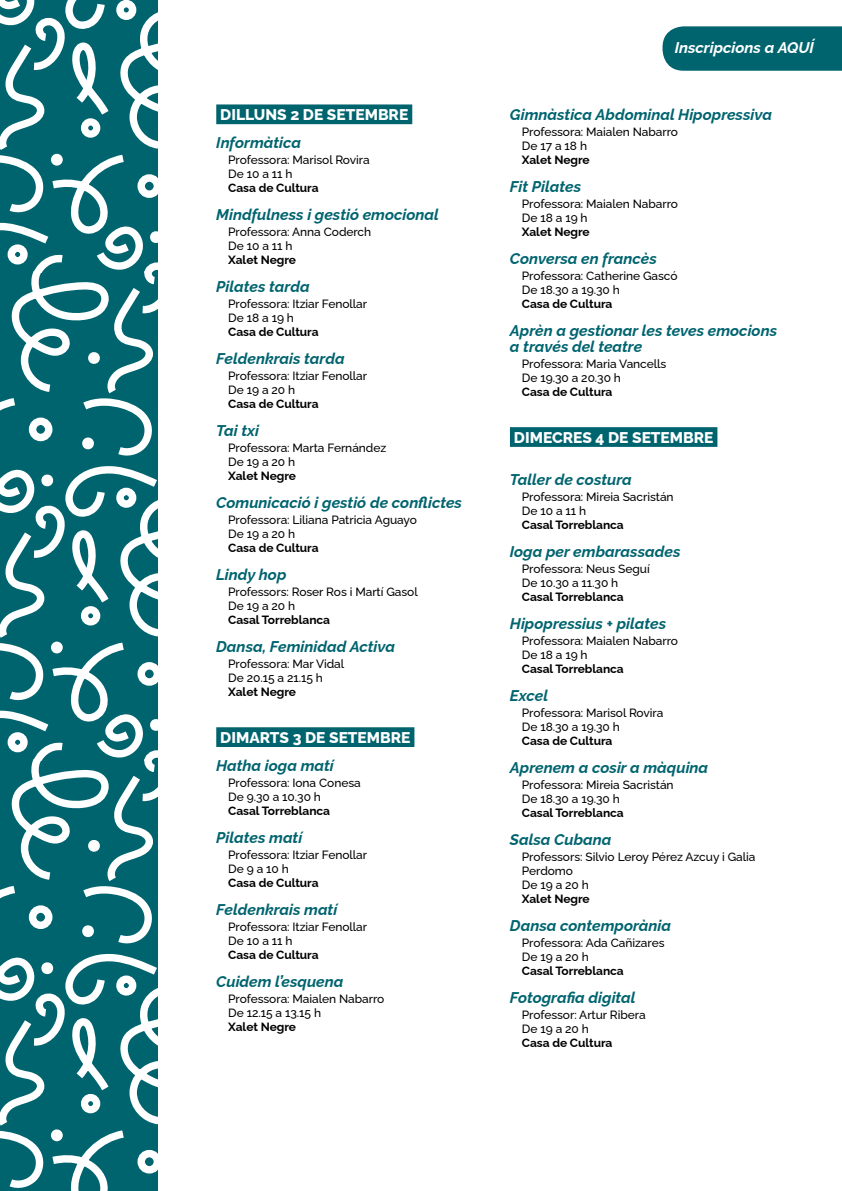
<style>
.page{position:relative;width:842px;height:1191px;background:#fff}
.page>*{position:absolute;margin:0;border:0;box-sizing:border-box;transform-origin:0 0}
.t1{font:italic 700 15.5px/16px "Raleway";color:#00646f}
.t2{font:800 15.5px "Raleway";color:#fff}
.t3{font:italic 700 15.5px "Raleway";color:#fff}
.t4{font:500 12px/14px "Raleway";letter-spacing:-.005em;color:#000}
.t5{font:700 12px "Raleway";letter-spacing:-.005em;color:#000}
</style>
<div class="page">
<svg style="left:0;top:0;width:158px;height:1191px"></svg>
<div style="left:216px;top:104px;width:196px;height:20px;background:#00646f"></div>
<div style="left:216px;top:727px;width:198px;height:20px;background:#00646f"></div>
<div style="left:510px;top:427px;width:207px;height:20px;background:#00646f"></div>
<svg style="left:662px;top:26px;width:180px;height:45px"></svg>
<p class="t2" style="left:220px;top:102px;width:190px">DILLUNS 2 DE SETEMBRE</p>
<p class="t1" style="left:216px;top:133px;width:87px">Informàtica</p>
<p class="t4" style="left:228px;top:152px;width:143px">Professora: Marisol Rovira<br>De 10 a 11 h</p>
<p class="t5" style="left:228px;top:178px;width:92px">Casa de Cultura</p>
<p class="t1" style="left:216px;top:205px;width:224px">Mindfulness i gestió emocional</p>
<p class="t4" style="left:228px;top:224px;width:145px">Professora: Anna Coderch<br>De 10 a 11 h</p>
<p class="t5" style="left:228px;top:250px;width:69px">Xalet Negre</p>
<p class="t1" style="left:216px;top:277px;width:95px">Pilates tarda</p>
<p class="t4" style="left:228px;top:296px;width:140px">Professora: Itziar Fenollar<br>De 18 a 19 h</p>
<p class="t5" style="left:228px;top:322px;width:92px">Casa de Cultura</p>
<p class="t1" style="left:216px;top:349px;width:130px">Feldenkrais tarda</p>
<p class="t4" style="left:228px;top:368px;width:140px">Professora: Itziar Fenollar<br>De 19 a 20 h</p>
<p class="t5" style="left:228px;top:394px;width:92px">Casa de Cultura</p>
<p class="t1" style="left:216px;top:421px;width:44px">Tai txi</p>
<p class="t4" style="left:228px;top:440px;width:159px">Professora: Marta Fernández<br>De 19 a 20 h</p>
<p class="t5" style="left:228px;top:466px;width:69px">Xalet Negre</p>
<p class="t1" style="left:216px;top:493px;width:247px">Comunicació i gestió de conflictes</p>
<p class="t4" style="left:228px;top:512px;width:190px">Professora: Liliana Patricia Aguayo<br>De 19 a 20 h</p>
<p class="t5" style="left:228px;top:538px;width:92px">Casa de Cultura</p>
<p class="t1" style="left:216px;top:565px;width:72px">Lindy hop</p>
<p class="t4" style="left:228px;top:584px;width:191px">Professors: Roser Ros i Martí Gasol<br>De 19 a 20 h</p>
<p class="t5" style="left:228px;top:610px;width:103px">Casal Torreblanca</p>
<p class="t1" style="left:216px;top:637px;width:180px">Dansa, Feminidad Activa</p>
<p class="t4" style="left:228px;top:656px;width:118px">Professora: Mar Vidal<br>De 20.15 a 21.15 h</p>
<p class="t5" style="left:228px;top:682px;width:69px">Xalet Negre</p>
<p class="t2" style="left:220px;top:725px;width:192px">DIMARTS 3 DE SETEMBRE</p>
<p class="t1" style="left:216px;top:756px;width:119px">Hatha ioga matí</p>
<p class="t4" style="left:228px;top:774px;width:134px">Professora: Iona Conesa<br>De 9.30 a 10.30 h</p>
<p class="t5" style="left:228px;top:801px;width:103px">Casal Torreblanca</p>
<p class="t1" style="left:216px;top:828px;width:88px">Pilates matí</p>
<p class="t4" style="left:228px;top:846px;width:140px">Professora: Itziar Fenollar<br>De 9 a 10 h</p>
<p class="t5" style="left:228px;top:873px;width:92px">Casa de Cultura</p>
<p class="t1" style="left:216px;top:900px;width:123px">Feldenkrais matí</p>
<p class="t4" style="left:228px;top:918px;width:140px">Professora: Itziar Fenollar<br>De 10 a 11 h</p>
<p class="t5" style="left:228px;top:945px;width:92px">Casa de Cultura</p>
<p class="t1" style="left:216px;top:972px;width:129px">Cuidem l’esquena</p>
<p class="t4" style="left:228px;top:990px;width:158px">Professora: Maialen Nabarro<br>De 12.15 a 13.15 h</p>
<p class="t5" style="left:228px;top:1017px;width:69px">Xalet Negre</p>
<p class="t3" style="left:675px;top:35px;width:141px">Inscripcions a AQUÍ</p>
<p class="t1" style="left:510px;top:105px;width:264px">Gimnàstica Abdominal Hipopressiva</p>
<p class="t4" style="left:522px;top:124px;width:158px">Professora: Maialen Nabarro<br>De 17 a 18 h</p>
<p class="t5" style="left:522px;top:150px;width:69px">Xalet Negre</p>
<p class="t1" style="left:510px;top:177px;width:73px">Fit Pilates</p>
<p class="t4" style="left:522px;top:196px;width:158px">Professora: Maialen Nabarro<br>De 18 a 19 h</p>
<p class="t5" style="left:522px;top:222px;width:69px">Xalet Negre</p>
<p class="t1" style="left:510px;top:249px;width:148px">Conversa en francès</p>
<p class="t4" style="left:522px;top:268px;width:157px">Professora: Catherine Gascó<br>De 18.30 a 19.30 h</p>
<p class="t5" style="left:522px;top:294px;width:92px">Casa de Cultura</p>
<p class="t1" style="left:510px;top:321px;width:269px">Aprèn a gestionar les teves emocions a través del teatre</p>
<p class="t4" style="left:522px;top:356px;width:146px">Professora: Maria Vancells<br>De 19.30 a 20.30 h</p>
<p class="t5" style="left:522px;top:382px;width:92px">Casa de Cultura</p>
<p class="t2" style="left:514px;top:425px;width:201px">DIMECRES 4 DE SETEMBRE</p>
<p class="t1" style="left:510px;top:470px;width:123px">Taller de costura</p>
<p class="t4" style="left:522px;top:488px;width:153px">Professora: Mireia Sacristán<br>De 10 a 11 h</p>
<p class="t5" style="left:522px;top:515px;width:103px">Casal Torreblanca</p>
<p class="t1" style="left:510px;top:542px;width:172px">Ioga per embarassades</p>
<p class="t4" style="left:522px;top:560px;width:129px">Professora: Neus Seguí<br>De 10.30 a 11.30 h</p>
<p class="t5" style="left:522px;top:587px;width:103px">Casal Torreblanca</p>
<p class="t1" style="left:510px;top:614px;width:158px">Hipopressius + pilates</p>
<p class="t4" style="left:522px;top:632px;width:158px">Professora: Maialen Nabarro<br>De 18 a 19 h</p>
<p class="t5" style="left:522px;top:659px;width:103px">Casal Torreblanca</p>
<p class="t1" style="left:510px;top:686px;width:40px">Excel</p>
<p class="t4" style="left:522px;top:704px;width:143px">Professora: Marisol Rovira<br>De 18.30 a 19.30 h</p>
<p class="t5" style="left:522px;top:731px;width:92px">Casa de Cultura</p>
<p class="t1" style="left:510px;top:758px;width:200px">Aprenem a cosir a màquina</p>
<p class="t4" style="left:522px;top:776px;width:153px">Professora: Mireia Sacristán<br>De 18.30 a 19.30 h</p>
<p class="t5" style="left:522px;top:803px;width:103px">Casal Torreblanca</p>
<p class="t1" style="left:510px;top:830px;width:103px">Salsa Cubana</p>
<p class="t4" style="left:522px;top:848px;width:235px">Professors: Silvio Leroy Pérez Azcuy i Galia<br>Perdomo<br>De 19 a 20 h</p>
<p class="t5" style="left:522px;top:889px;width:69px">Xalet Negre</p>
<p class="t1" style="left:510px;top:916px;width:163px">Dansa contemporània</p>
<p class="t4" style="left:522px;top:934px;width:144px">Professora: Ada Cañizares<br>De 19 a 20 h</p>
<p class="t5" style="left:522px;top:961px;width:103px">Casal Torreblanca</p>
<p class="t1" style="left:510px;top:988px;width:127px">Fotografia digital</p>
<p class="t4" style="left:522px;top:1006px;width:125px">Professor: Artur Ribera<br>De 19 a 20 h</p>
<p class="t5" style="left:522px;top:1033px;width:92px">Casa de Cultura</p>
</div>
